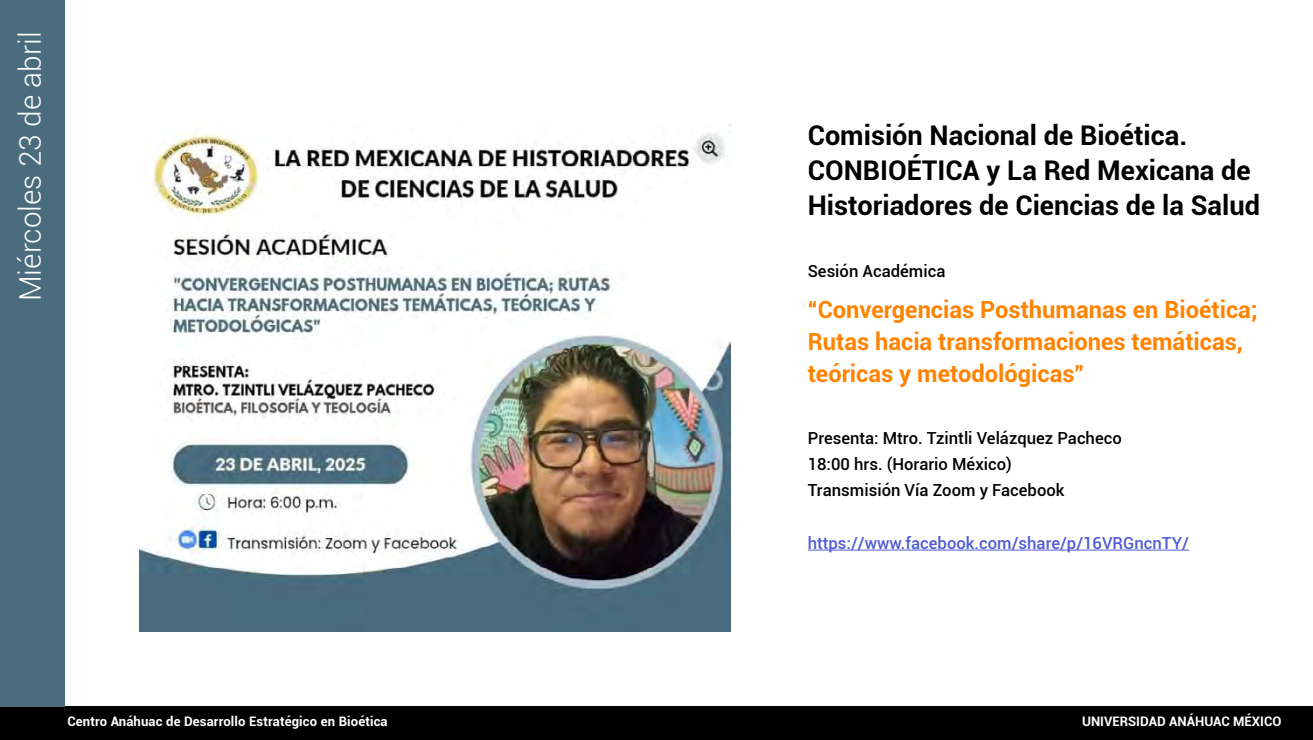
<style>
.page{position:relative;width:1313px;height:740px;background:#fff}
.page>*{position:absolute;margin:0;border:0;box-sizing:border-box;transform-origin:0 0}
.t1{font:300 29.75px "Roboto";color:#fff}
.t2{font:700 27.12px/35px "Roboto";color:#000}
.t3{font:700 23.62px/32.4px "Roboto";color:#ff8300}
.t4{font:500 16.62px/26.2px "Roboto";color:#000}
.t5{font:500 16.62px "Roboto";color:#4f5cd6}
.t6{font:700 13.12px "Roboto";letter-spacing:.01em;color:#fff}
</style>
<div class="page">
<div style="left:0;top:706px;width:1312px;height:33px;background:#000"></div>
<div style="left:0;top:0;width:65px;height:706px;background:#4b6c7d"></div>
<img style="left:139px;top:125px;width:592px;height:506px">
<hr style="left:807px;top:549px;width:382px;height:1px;background:#4f5cd6">
<h1 class="t1" style="left:10px;top:301px;width:271px;rotate:-90deg">Miércoles 23 de abril</h1>
<h2 class="t2" style="left:807px;top:117px;width:454px">Comisión Nacional de Bioética.<br>CONBIOÉTICA y La Red Mexicana de<br>Historiadores de Ciencias de la Salud</h2>
<p class="t4" style="left:807px;top:257px;width:139px">Sesión Académica</p>
<h3 class="t3" style="left:807px;top:292px;width:451px">“Convergencias Posthumanas en Bioética;<br>Rutas hacia transformaciones temáticas, teóricas y metodológicas”</h3>
<p class="t4" style="left:807px;top:424px;width:315px">Presenta: Mtro. Tzintli Velázquez Pacheco<br>18:00 hrs. (Horario México)<br>Transmisión Vía Zoom y Facebook</p>
<p class="t5" style="left:807px;top:531px;width:383px">https://www.facebook.com/share/p/16VRGncnTY/</p>
<p class="t6" style="left:67px;top:711px;width:322px">Centro Anáhuac de Desarrollo Estratégico en Bioética</p>
<p class="t6" style="left:1082px;top:711px;width:201px">UNIVERSIDAD ANÁHUAC MÉXICO</p>
</div>
